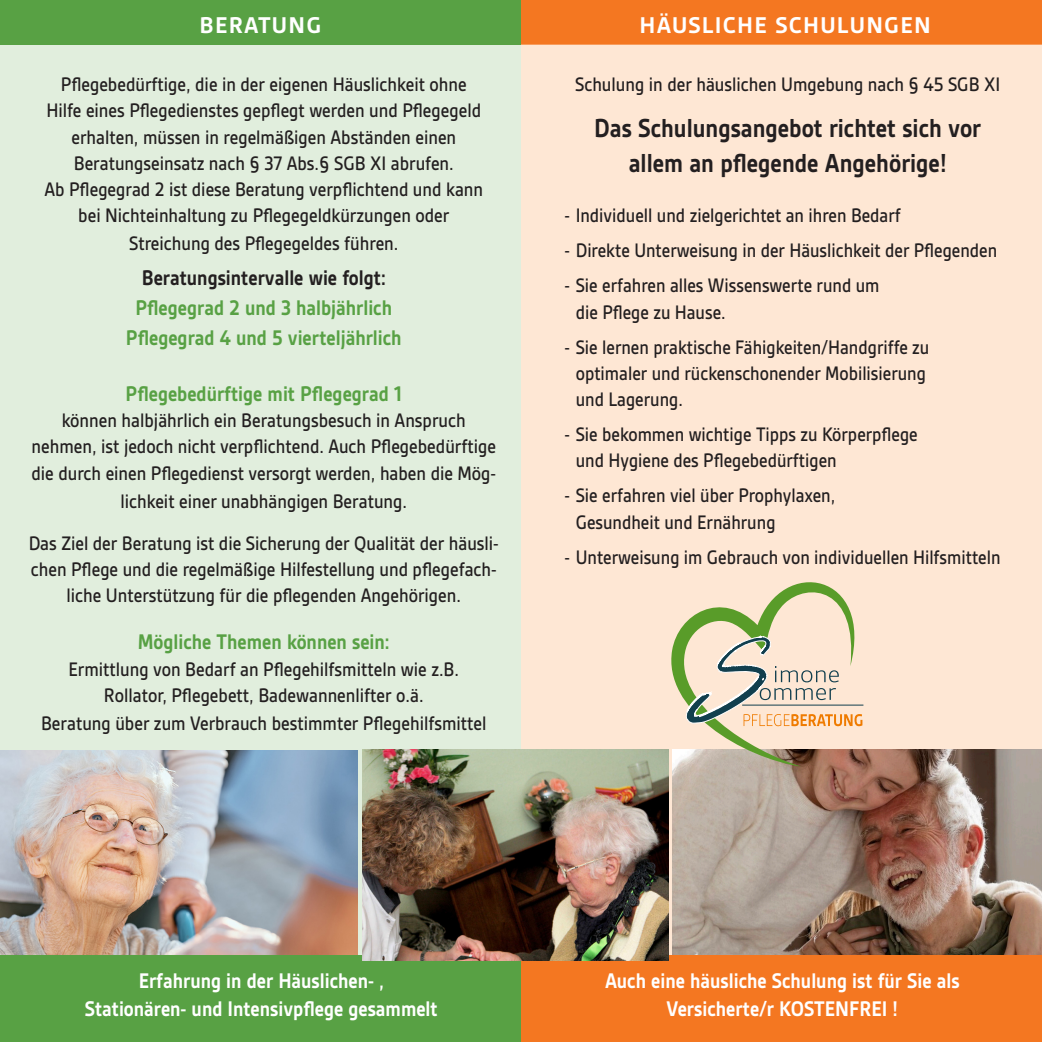
<style>
.page{position:relative;width:1042px;height:1042px;background:#fff}
.page>*{position:absolute;margin:0;border:0;box-sizing:border-box;transform-origin:0 0}
.t1{font:700 28px/35px "Gesta";color:#231f20;text-align:center;scale:.9 1}
.t2{font:700 24.5px "Gesta";letter-spacing:.05em;color:#fff}
.t3{font:700 22.75px/28px "Gesta";color:#fff;text-align:center;scale:.9 1}
.t4{font:700 22.75px/29.8px "Gesta";color:#58a144;text-align:center;scale:.9 1}
.t5{font:700 22.75px "Gesta";color:#231f20;scale:.9 1}
.t6{font:500 21px/26.6px "Gesta";color:#231f20;text-align:center;scale:.9 1}
.t7{font:500 21px/26.2px "Gesta";color:#231f20;scale:.89 1}
</style>
<div class="page">
<div style="left:521px;top:0;width:521px;height:1042px;background:#fee7d4"></div>
<div style="left:0;top:0;width:521px;height:1042px;background:#e1eedd"></div>
<img style="left:0;top:750px;width:357px;height:205px">
<div style="left:0;top:0;width:521px;height:45px;background:#58a144"></div>
<div style="left:0;top:955px;width:521px;height:87px;background:#58a144"></div>
<div style="left:521px;top:0;width:521px;height:45px;background:#f47721"></div>
<img style="left:673px;top:749px;width:369px;height:206px">
<div style="left:521px;top:955px;width:521px;height:87px;background:#f47721"></div>
<img style="left:362px;top:749px;width:306px;height:211px">
<svg style="left:662px;top:582px;width:212px;height:184px"></svg>
<p class="t2" style="left:200px;top:11px;width:123px">BERATUNG</p>
<p class="t2" style="left:639px;top:11px;width:293px">HÄUSLICHE SCHULUNGEN</p>
<p class="t6" style="left:44px;top:71px;width:489px">Pflegebedürftige, die in der eigenen Häuslichkeit ohne Hilfe eines Pflegedienstes gepflegt werden und Pflegegeld erhalten, müssen in regelmäßigen Abständen einen Beratungseinsatz nach § 37 Abs.§ SGB XI abrufen.<br>Ab Pflegegrad 2 ist diese Beratung verpflichtend und kann bei Nichteinhaltung zu Pflegegeldkürzungen oder Streichung des Pflegegeldes führen.</p>
<p class="t5" style="left:142px;top:265px;width:273px">Beratungsintervalle wie folgt:</p>
<p class="t4" style="left:126px;top:293px;width:308px">Pflegegrad 2 und 3 halbjährlich<br>Pflegegrad 4 und 5 vierteljährlich</p>
<p class="t4" style="left:126px;top:379px;width:308px">Pflegebedürftige mit Pflegegrad 1</p>
<p class="t6" style="left:31px;top:407px;width:518px">können halbjährlich ein Beratungsbesuch in Anspruch nehmen, ist jedoch nicht verpflichtend. Auch Pflegebedürftige die durch einen Pflegedienst versorgt werden, haben die Mög&shy;lichkeit einer unabhängigen Beratung.</p>
<p class="t6" style="left:29px;top:530px;width:524px">Das Ziel der Beratung ist die Sicherung der Qualität der häusli&shy;chen Pflege und die regelmäßige Hilfestellung und pflegefach&shy;liche Unterstützung für die pflegenden Angehörigen.</p>
<p class="t4" style="left:138px;top:627px;width:281px">Mögliche Themen können sein:</p>
<p class="t6" style="left:41px;top:655px;width:496px;line-height:27.1px">Ermittlung von Bedarf an Pflegehilfsmitteln wie z.B.<br>Rollator, Pflegebett, Badewannenlifter o.ä.<br>Beratung über zum Verbrauch bestimmter Pflegehilfsmittel</p>
<p class="t6" style="left:575px;top:71px;width:474px">Schulung in der häuslichen Umgebung nach § 45 SGB XI</p>
<h1 class="t1" style="left:594px;top:110px;width:431px">Das Schulungsangebot richtet sich vor allem an pflegende Angehörige!</h1>
<p class="t7" style="left:564px;top:202px;width:379px">- Individuell und zielgerichtet an ihren Bedarf</p>
<p class="t7" style="left:564px;top:237px;width:488px">- Direkte Unterweisung in der Häuslichkeit der Pflegenden</p>
<p class="t7" style="left:576px;top:272px;width:343px;text-indent:-11px">- Sie erfahren alles Wissenswerte rund um die Pflege zu Hause.</p>
<p class="t7" style="left:576px;top:334px;width:399px;text-indent:-11px">- Sie lernen praktische Fähigkeiten/Handgriffe zu optimaler und rückenschonender Mobilisierung und Lagerung.</p>
<p class="t7" style="left:576px;top:421px;width:386px;text-indent:-11px">- Sie bekommen wichtige Tipps zu Körperpflege und Hygiene des Pflegebedürftigen</p>
<p class="t7" style="left:576px;top:482px;width:293px;text-indent:-11px">- Sie erfahren viel über Prophylaxen,<br>Gesundheit und Ernährung</p>
<p class="t7" style="left:564px;top:544px;width:491px">- Unterweisung im Gebrauch von individuellen Hilfsmitteln</p>
<p class="t3" style="left:85px;top:966px;width:393px">Erfahrung in der Häuslichen- ,<br>Stationären- und Intensivpflege gesammelt</p>
<p class="t3" style="left:605px;top:966px;width:395px">Auch eine häusliche Schulung ist für Sie als<br>Versicherte/r KOSTENFREI !</p>
</div>
